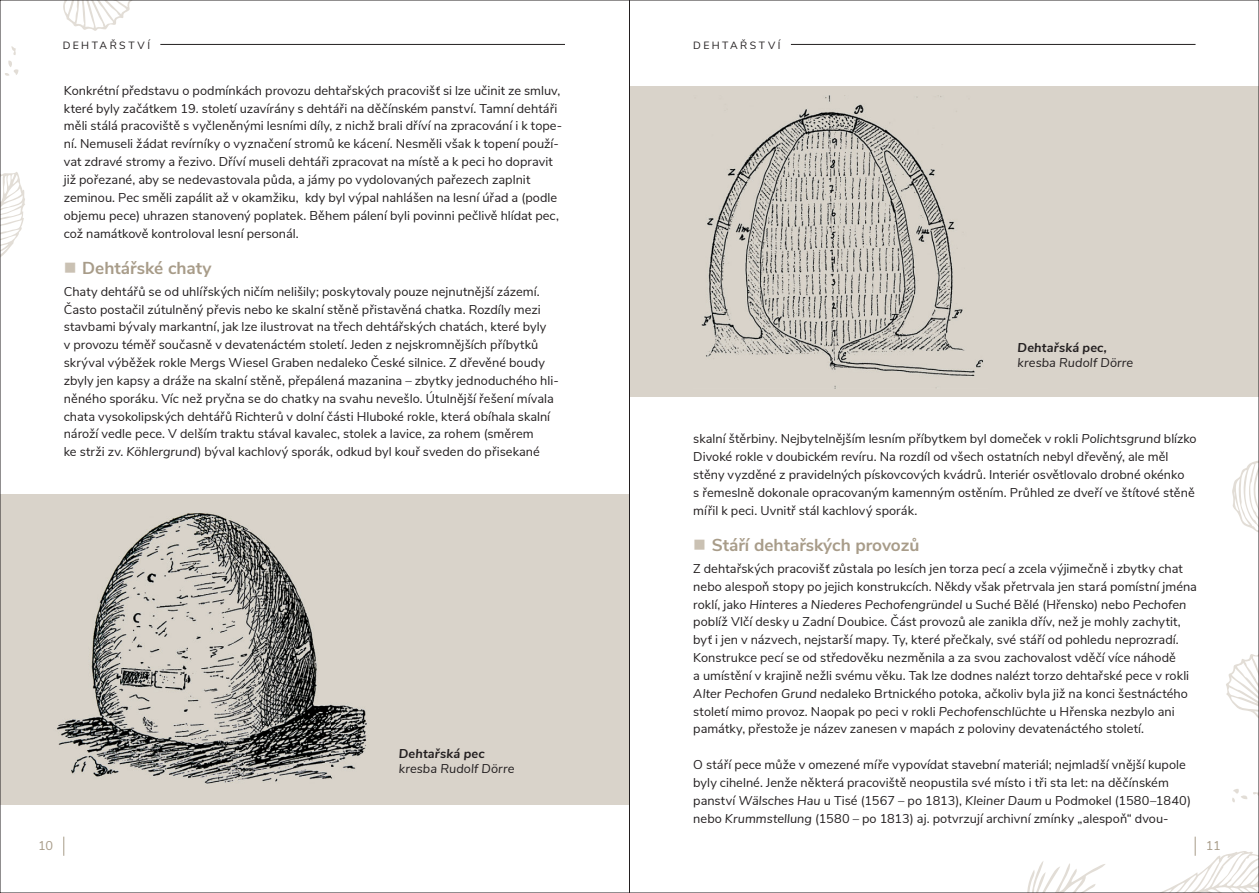
<style>
.page{position:relative;width:1259px;height:893px;background:#fff}
.page>*{position:absolute;margin:0;border:0;box-sizing:border-box;transform-origin:0 0}
.t1{font:700 17.25px "Nunito Sans";color:#a89c89}
.t2{font:12.75px/17.9px "Nunito Sans";color:#231f20}
.t3{font:italic 12.75px "Nunito Sans";letter-spacing:.01em;color:#231f20}
.t4{font:italic 700 12.75px "Nunito Sans";letter-spacing:.01em;color:#231f20}
.t5{font:12.75px "Nunito Sans";color:#a89c89}
.t6{font:10.5px "Nunito Sans";letter-spacing:.235em;color:#231f20}
.s1{color:#cac1b3}
.s2{font-style:italic}
</style>
<div class="page">
<svg style="left:63px;top:837px;width:1px;height:19px"></svg>
<div style="left:629px;top:86px;width:630px;height:310px;background:#d9d3ca"></div>
<div style="left:0;top:494px;width:629px;height:311px;background:#d9d3ca"></div>
<img style="left:701px;top:96px;width:282px;height:292px">
<img style="left:57px;top:513px;width:310px;height:271px">
<hr style="left:791px;top:44px;width:404px;height:1px;background:#231f20">
<hr style="left:160px;top:44px;width:405px;height:1px;background:#231f20">
<svg style="left:2px;top:172px;width:23px;height:84px"></svg>
<svg style="left:5px;top:46px;width:13px;height:30px"></svg>
<svg style="left:63px;top:2px;width:67px;height:29px"></svg>
<svg style="left:1226px;top:654px;width:31px;height:63px"></svg>
<svg style="left:1232px;top:461px;width:25px;height:71px"></svg>
<svg style="left:1232px;top:789px;width:25px;height:13px"></svg>
<svg style="left:1027px;top:861px;width:78px;height:30px"></svg>
<svg style="left:1164px;top:837px;width:93px;height:54px"></svg>
<p class="t6" style="left:63px;top:38px;width:89px">DEHTAŘSTVÍ</p>
<p class="t6" style="left:693px;top:38px;width:89px">DEHTAŘSTVÍ</p>
<p class="t2" style="left:64px;top:82px;width:500px">Konkrétní představu o podmínkách provozu dehtařských pracovišť si lze učinit ze smluv, které byly začátkem 19. století uzavírány s dehtáři na děčínském panství. Tamní dehtáři měli stálá pracoviště s vyčleněnými lesními díly, z nichž brali dříví na zpracování i k tope&shy;ní. Nemuseli žádat revírníky o vyznačení stromů ke kácení. Nesměli však k topení použí&shy;vat zdravé stromy a řezivo. Dříví museli dehtáři zpracovat na místě a k peci ho dopravit již pořezané, aby se nedevastovala půda, a jámy po vydolovaných pařezech zaplnit zeminou. Pec směli zapálit až v okamžiku, kdy byl výpal nahlášen na lesní úřad a (podle objemu pece) uhrazen stanovený poplatek. Během pálení byli povinni pečlivě hlídat pec, což namátkově kontroloval lesní personál.</p>
<h1 class="t1" style="left:64px;top:256px;width:149px"><span class="s1">■</span> Dehtářské chaty</h1>
<p class="t2" style="left:64px;top:283px;width:496px">Chaty dehtářů se od uhlířských ničím nelišily; poskytovaly pouze nejnutnější zázemí.<br>Často postačil zútulněný převis nebo ke skalní stěně přistavěná chatka. Rozdíly mezi stavbami bývaly markantní, jak lze ilustrovat na třech dehtářských chatách, které byly<br>v provozu téměř současně v devatenáctém století. Jeden z nejskromnějších příbytků skrýval výběžek rokle Mergs Wiesel Graben nedaleko České silnice. Z dřevěné boudy zbyly jen kapsy a dráže na skalní stěně, přepálená mazanina – zbytky jednoduchého hli&shy;něného sporáku. Víc než pryčna se do chatky na svahu nevešlo. Útulnější řešení mívala chata vysokolipských dehtářů Richterů v dolní části Hluboké rokle, která obíhala skalní nároží vedle pece. V delším traktu stával kavalec, stolek a lavice, za rohem (směrem<br>ke strži zv. <span class="s2">Köhlergrund</span>) býval kachlový sporák, odkud byl kouř sveden do přisekané</p>
<p class="t4" style="left:399px;top:745px;width:87px">Dehtařská pec</p>
<p class="t3" style="left:399px;top:760px;width:117px">kresba Rudolf Dörre</p>
<p class="t4" style="left:1017px;top:339px;width:91px">Dehtařská pec,</p>
<p class="t3" style="left:1017px;top:354px;width:117px">kresba Rudolf Dörre</p>
<p class="t2" style="left:693px;top:430px;width:505px">skalní štěrbiny. Nejbytelnějším lesním příbytkem byl domeček v rokli <span class="s2">Polichtsgrund</span> blízko Divoké rokle v doubickém revíru. Na rozdíl od všech ostatních nebyl dřevěný, ale měl stěny vyzděné z pravidelných pískovcových kvádrů. Interiér osvětlovalo drobné okénko<br>s řemeslně dokonale opracovaným kamenným ostěním. Průhled ze dveří ve štítové stěně mířil k peci. Uvnitř stál kachlový sporák.</p>
<h1 class="t1" style="left:693px;top:533px;width:228px"><span class="s1">■</span> Stáří dehtařských provozů</h1>
<p class="t2" style="left:693px;top:560px;width:505px">Z dehtařských pracovišť zůstala po lesích jen torza pecí a zcela výjimečně i zbytky chat nebo alespoň stopy po jejich konstrukcích. Někdy však přetrvala jen stará pomístní jména roklí, jako <span class="s2">Hinteres a Niederes Pechofengründel</span> u Suché Bělé (Hřensko) nebo <span class="s2">Pechofen </span>poblíž Vlčí desky u Zadní Doubice. Část provozů ale zanikla dřív, než je mohly zachytit, byť i jen v názvech, nejstarší mapy. Ty, které přečkaly, své stáří od pohledu neprozradí.<br>Konstrukce pecí se od středověku nezměnila a za svou zachovalost vděčí více náhodě<br>a umístění v krajině nežli svému věku. Tak lze dodnes nalézt torzo dehtařské pece v rokli <span class="s2">Alter Pechofen Grund</span> nedaleko Brtnického potoka, ačkoliv byla již na konci šestnáctého století mimo provoz. Naopak po peci v rokli <span class="s2">Pechofenschlüchte</span> u Hřenska nezbylo ani památky, přestože je název zanesen v mapách z poloviny devatenáctého století.</p>
<p class="t2" style="left:693px;top:756px;width:499px">O stáří pece může v omezené míře vypovídat stavební materiál; nejmladší vnější kupole byly cihelné. Jenže některá pracoviště neopustila své místo i tři sta let: na děčínském panství <span class="s2">Wälsches Hau</span> u Tisé (1567 – po 1813), <span class="s2">Kleiner Daum</span> u Podmokel (1580–1840) nebo <span class="s2">Krummstellung</span> (1580 – po 1813) aj. potvrzují archivní zmínky „alespoň“ dvou-</p>
<p class="t5" style="left:38px;top:837px;width:17px">10</p>
<p class="t5" style="left:1205px;top:837px;width:16px">11</p>
</div>
